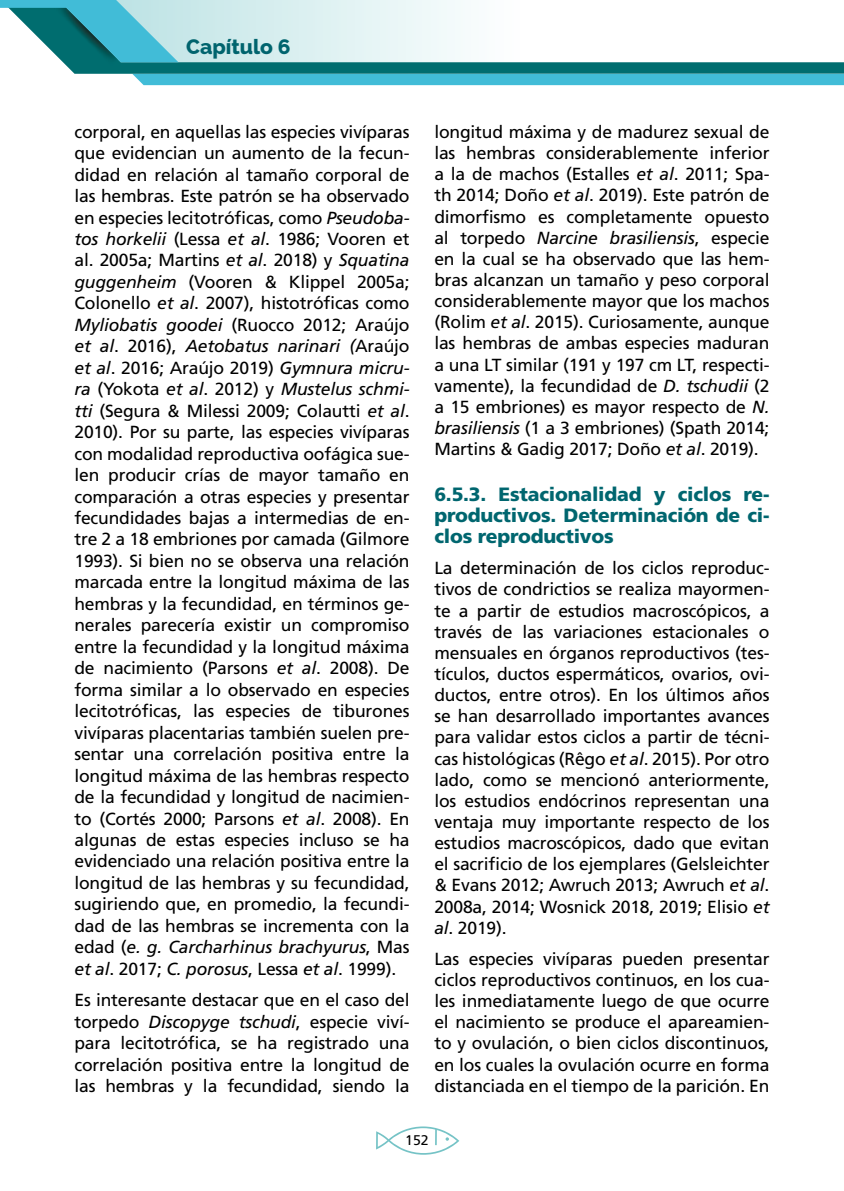
<style>
.page{position:relative;width:844px;height:1191px;background:#fff}
.page>*{position:absolute;margin:0;border:0;box-sizing:border-box;transform-origin:0 0}
.t1{font:800 21px "Raleway";color:#00646e}
.t2{font:900 19.25px/21.2px "Frutiger";letter-spacing:-.01em;color:#00666f;text-align:justify}
.t3{font:17.5px/21.5px "Frutiger";letter-spacing:-.01em;color:#000;text-align:justify}
.t4{font:14px "Frutiger";color:#000}
.s1{font-style:italic}
</style>
<div class="page">
<svg style="left:0;top:0;width:844px;height:85px"></svg>
<svg style="left:376px;top:1126px;width:83px;height:28px"></svg>
<p class="t1" style="left:186px;top:35px;width:106px">Capítulo 6</p>
<p class="t3" style="left:74px;top:121px;width:336px">corporal, en aquellas las especies vivíparas que evidencian un aumento de la fecun&shy;didad en relación al tamaño corporal de las hembras. Este patrón se ha observado en especies lecitotróficas, como <span class="s1">Pseudoba&shy;tos horkelii</span> (Lessa <span class="s1">et al</span>. 1986; Vooren et al. 2005a; Martins <span class="s1">et al</span>. 2018) y <span class="s1">Squatina guggenheim</span> (Vooren &amp; Klippel 2005a; Colonello <span class="s1">et al</span>. 2007), histotróficas como <span class="s1">Myliobatis goodei</span> (Ruocco 2012; Araújo <span class="s1">et al</span>. 2016), <span class="s1">Aetobatus narinari (</span>Araújo <span class="s1">et al</span>. 2016; Araújo 2019) <span class="s1">Gymnura micru&shy;ra</span> (Yokota <span class="s1">et al</span>. 2012) y <span class="s1">Mustelus schmi&shy;tti</span> (Segura &amp; Milessi 2009; Colautti <span class="s1">et al</span>.<br>2010). Por su parte, las especies vivíparas con modalidad reproductiva oofágica sue&shy;len producir crías de mayor tamaño en comparación a otras especies y presentar fecundidades bajas a intermedias de en&shy;tre 2 a 18 embriones por camada (Gilmore 1993). Si bien no se observa una relación marcada entre la longitud máxima de las hembras y la fecundidad, en términos ge&shy;nerales parecería existir un compromiso entre la fecundidad y la longitud máxima de nacimiento (Parsons <span class="s1">et al</span>. 2008). De forma similar a lo observado en especies lecitotróficas, las especies de tiburones vivíparas placentarias también suelen pre&shy;sentar una correlación positiva entre la longitud máxima de las hembras respecto de la fecundidad y longitud de nacimien&shy;to (Cortés 2000; Parsons <span class="s1">et al</span>. 2008). En algunas de estas especies incluso se ha evidenciado una relación positiva entre la longitud de las hembras y su fecundidad, sugiriendo que, en promedio, la fecundi&shy;dad de las hembras se incrementa con la edad (<span class="s1">e. g. Carcharhinus brachyurus</span>, Mas <span class="s1">et al</span>. 2017; <span class="s1">C. porosus</span>, Lessa <span class="s1">et al</span>. 1999).</p>
<p class="t3" style="left:74px;top:989px;width:336px">Es interesante destacar que en el caso del torpedo <span class="s1">Discopyge tschudi</span>, especie viví&shy;para lecitotrófica, se ha registrado una correlación positiva entre la longitud de las hembras y la fecundidad, siendo la</p>
<p class="t3" style="left:434px;top:121px;width:336px">longitud máxima y de madurez sexual de las hembras considerablemente inferior a la de machos (Estalles <span class="s1">et al</span>. 2011; Spa&shy;th 2014; Doño <span class="s1">et al</span>. 2019). Este patrón de dimorfismo es completamente opuesto al torpedo <span class="s1">Narcine brasiliensis</span>, especie en la cual se ha observado que las hem&shy;bras alcanzan un tamaño y peso corporal considerablemente mayor que los machos (Rolim <span class="s1">et al</span>. 2015). Curiosamente, aunque las hembras de ambas especies maduran a una LT similar (191 y 197 cm LT, respecti&shy;vamente), la fecundidad de <span class="s1">D. tschudii</span> (2 a 15 embriones) es mayor respecto de <span class="s1">N. brasiliensis</span> (1 a 3 embriones) (Spath 2014; Martins &amp; Gadig 2017; Doño <span class="s1">et al</span>. 2019).</p>
<p class="t2" style="left:434px;top:483px;width:336px">6.5.3. Estacionalidad y ciclos re&shy;productivos. Determinación de ci&shy;clos reproductivos</p>
<p class="t3" style="left:434px;top:557px;width:336px">La determinación de los ciclos reproduc&shy;tivos de condrictios se realiza mayormen&shy;te a partir de estudios macroscópicos, a través de las variaciones estacionales o mensuales en órganos reproductivos (tes&shy;tículos, ductos espermáticos, ovarios, ovi&shy;ductos, entre otros). En los últimos años se han desarrollado importantes avances para validar estos ciclos a partir de técni&shy;cas histológicas (Rêgo <span class="s1">et al</span>. 2015). Por otro lado, como se mencionó anteriormente, los estudios endócrinos representan una ventaja muy importante respecto de los estudios macroscópicos, dado que evitan el sacrificio de los ejemplares (Gelsleichter &amp; Evans 2012; Awruch 2013; Awruch <span class="s1">et al</span>.<br>2008a, 2014; Wosnick 2018, 2019; Elisio <span class="s1">et al</span>. 2019).</p>
<p class="t3" style="left:434px;top:948px;width:336px">Las especies vivíparas pueden presentar ciclos reproductivos continuos, en los cua&shy;les inmediatamente luego de que ocurre el nacimiento se produce el apareamien&shy;to y ovulación, o bien ciclos discontinuos, en los cuales la ovulación ocurre en forma distanciada en el tiempo de la parición. En</p>
<p class="t4" style="left:405px;top:1132px;width:25px">152</p>
</div>
